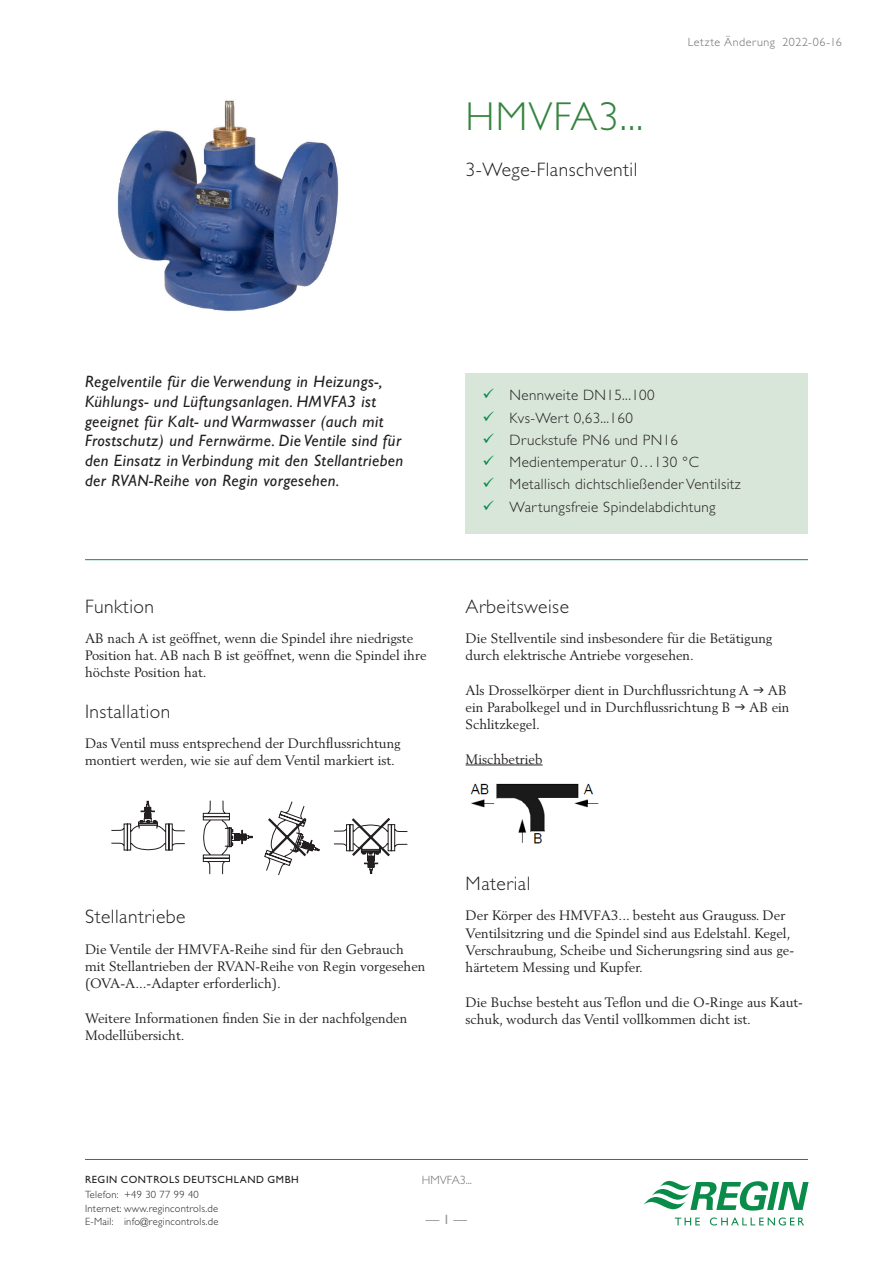
<style>
.page{position:relative;width:893px;height:1263px;background:#fff}
.page>*{position:absolute;margin:0;border:0;box-sizing:border-box;transform-origin:0 0}
.t1{font:300 40.5px "Gill Sans Std";letter-spacing:.025em;color:#35843f}
.t2{font:300 19.5px "Gill Sans Std";letter-spacing:.025em;color:#231f20}
.t3{font:italic 16.5px/19.8px "Gill Sans Std";letter-spacing:.025em;color:#231f20}
.t4{font:300 15px/22.2px "Gill Sans Std";letter-spacing:.025em;color:#231f20}
.t5{font:13.5px/17.2px "Berling LT Std";color:#231f20}
.t6{font:13.5px "Gill Sans Std";color:#939598}
.t7{font:300 12px "Gill Sans Std";letter-spacing:.04em;color:#6c6d70}
.t8{font:300 10.5px/13.5px "Gill Sans Std";letter-spacing:.025em;color:#231f20}
.t9{font:10.5px "Gill Sans Std";letter-spacing:.055em;color:#231f20}
</style>
<div class="page">
<svg style="left:643px;top:1180px;width:166px;height:30px"></svg>
<svg style="left:675px;top:1217px;width:25px;height:8px"></svg>
<svg style="left:710px;top:1217px;width:94px;height:8px"></svg>
<hr style="left:85px;top:1159px;width:723px;height:1px;background:#098b4a">
<img style="left:117px;top:100px;width:222px;height:211px">
<div style="left:466px;top:373px;width:342px;height:161px;background:#d8e6d9"></div>
<hr style="left:85px;top:559px;width:723px;height:1px;background:#098b4a">
<hr style="left:466px;top:765px;width:77px;height:1px;background:#231f20">
<img style="left:470px;top:783px;width:129px;height:61px">
<svg style="left:111px;top:800px;width:297px;height:75px"></svg>
<h1 class="t1" style="left:466px;top:93px;width:179px">HMVFA3...</h1>
<h2 class="t2" style="left:466px;top:159px;width:173px">3-Wege-Flanschventil</h2>
<p class="t7" style="left:688px;top:36px;width:156px">Letzte Änderung 2022-06-16</p>
<p class="t3" style="left:85px;top:372px;width:320px">Regelventile für die Verwendung in Heizungs-, Kühlungs- und Lüftungsanlagen. HMVFA3 ist geeignet für Kalt- und Warmwasser (auch mit Frostschutz) und Fernwärme. Die Ventile sind für den Einsatz in Verbindung mit den Stellantrieben der RVAN-Reihe von Regin vorgesehen.</p>
<h2 class="t2" style="left:85px;top:595px;width:71px">Funktion</h2>
<p class="t5" style="left:85px;top:629px;width:343px">AB nach A ist geöffnet, wenn die Spindel ihre niedrigste<br>Position hat. AB nach B ist geöffnet, wenn die Spindel ihre höchste Position hat.</p>
<h2 class="t2" style="left:85px;top:700px;width:87px">Installation</h2>
<p class="t5" style="left:85px;top:734px;width:317px">Das Ventil muss entsprechend der Durchflussrichtung montiert werden, wie sie auf dem Ventil markiert ist.</p>
<p class="t4" style="left:510px;top:384px;width:233px">Nennweite DN15...100<br>Kvs-Wert 0,63...160<br>Druckstufe PN6 und PN16<br>Medientemperatur 0…130 °C<br>Metallisch dichtschließender Ventilsitz<br>Wartungsfreie Spindelabdichtung</p>
<h2 class="t2" style="left:466px;top:595px;width:105px">Arbeitsweise</h2>
<p class="t5" style="left:466px;top:629px;width:308px">Die Stellventile sind insbesondere für die Betätigung durch elektrische Antriebe vorgesehen.</p>
<p class="t5" style="left:466px;top:681px;width:285px">Als Drosselkörper dient in Durchflussrichtung A</p>
<p class="t5" style="left:768px;top:681px;width:20px">AB</p>
<p class="t5" style="left:466px;top:698px;width:266px">ein Parabolkegel und in Durchflussrichtung B</p>
<p class="t5" style="left:749px;top:698px;width:42px">AB ein</p>
<p class="t5" style="left:466px;top:716px;width:76px">Schlitzkegel.</p>
<p class="t5" style="left:466px;top:750px;width:78px">Mischbetrieb</p>
<h2 class="t2" style="left:85px;top:906px;width:102px">Stellantriebe</h2>
<p class="t5" style="left:85px;top:940px;width:342px">Die Ventile der HMVFA-Reihe sind für den Gebrauch mit Stellantrieben der RVAN-Reihe von Regin vorgesehen (OVA-A...-Adapter erforderlich).</p>
<p class="t5" style="left:85px;top:1009px;width:324px">Weitere Informationen finden Sie in der nachfolgenden<br>Modellübersicht.</p>
<h2 class="t2" style="left:466px;top:873px;width:66px">Material</h2>
<p class="t5" style="left:466px;top:907px;width:330px">Der Körper des HMVFA3... besteht aus Grauguss. Der Ventilsitzring und die Spindel sind aus Edelstahl. Kegel, Verschraubung, Scheibe und Sicherungsring sind aus ge&shy;härtetem Messing und Kupfer.</p>
<p class="t5" style="left:466px;top:993px;width:339px">Die Buchse besteht aus Teflon und die O-Ringe aus Kaut&shy;schuk, wodurch das Ventil vollkommen dicht ist.</p>
<p class="t9" style="left:85px;top:1173px;width:215px">REGIN CONTROLS DEUTSCHLAND GMBH</p>
<p class="t8" style="left:85px;top:1188px;width:135px">Telefon: +49 30 77 99 40<br>Internet: www.regincontrols.de<br>E-Mail: info@regincontrols.de</p>
<p class="t7" style="left:422px;top:1173px;width:52px">HMVFA3...</p>
<p class="t6" style="left:426px;top:1212px;width:43px">— 1 —</p>
</div>
